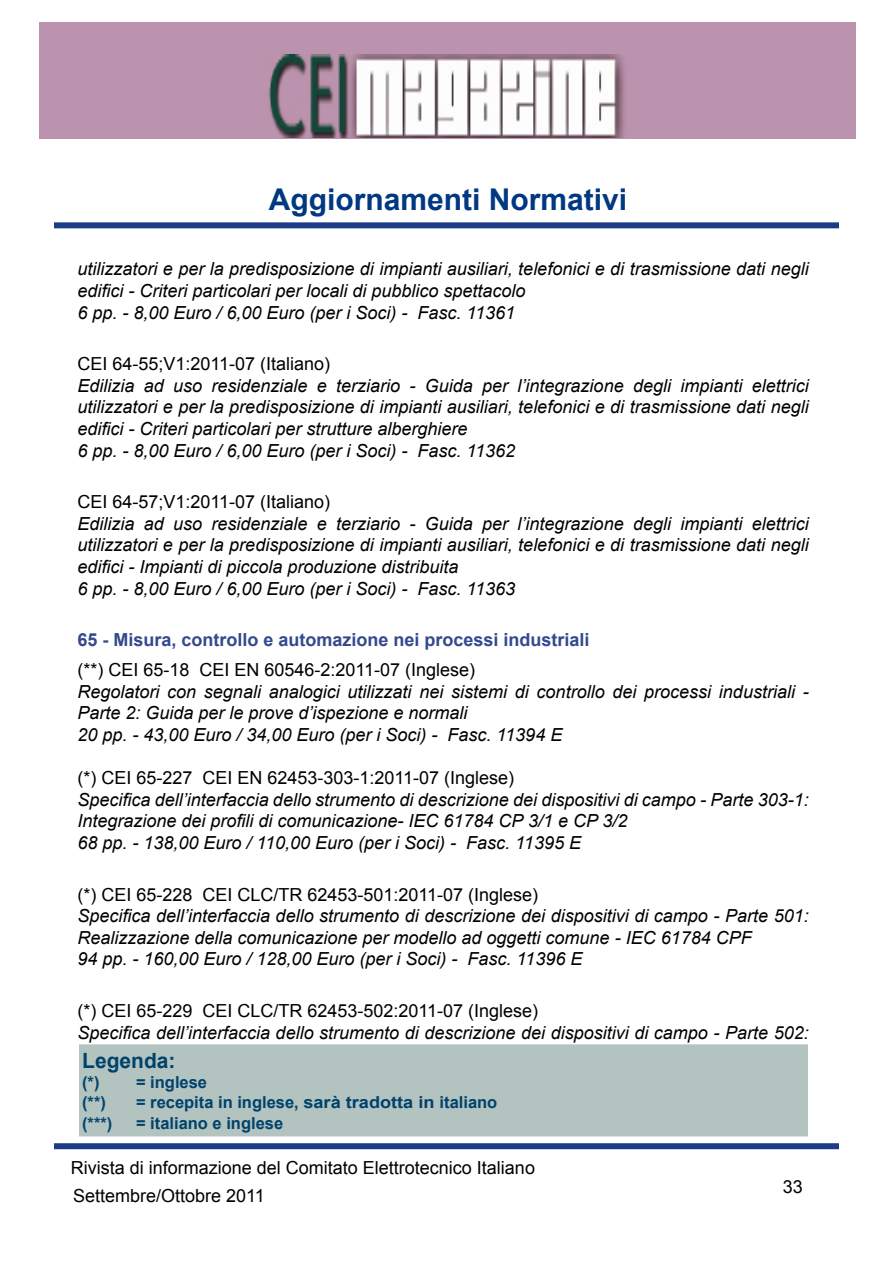
<style>
.page{position:relative;width:893px;height:1263px;background:#fff}
.page>*{position:absolute;margin:0;border:0;box-sizing:border-box;transform-origin:0 0}
.t1{font:700 30px "Arial";color:#003882}
.t2{font:700 21px "Arial";color:#00426b}
.t3{font:italic 18px/21.6px "Arial";color:#000}
.t4{font:18px "Arial";color:#000}
.t5{font:700 18px "Arial";color:#34498e}
.t6{font:700 16.5px "Arial";color:#00426b}
</style>
<div class="page">
<div style="left:39px;top:22px;width:816px;height:117px;background:#bc93ae"></div>
<div style="left:54px;top:1143px;width:785px;height:6px;background:#1c3d86"></div>
<div style="left:54px;top:222px;width:785px;height:6px;background:#1c3d86"></div>
<img style="left:269px;top:54px;width:356px;height:84px">
<div style="left:81px;top:1046px;width:725px;height:89px;background:#b3c3c0"></div>
<div style="left:79px;top:1044px;width:729px;height:92px;border:3px solid #b3c3c0"></div>
<h1 class="t1" style="left:269px;top:179px;width:360px">Aggiornamenti Normativi</h1>
<p class="t3" style="left:77px;top:258px;width:733px">utilizzatori e per la predisposizione di impianti ausiliari, telefonici e di trasmissione dati negli edifici - Criteri particolari per locali di pubblico spettacolo<br>6 pp. - 8,00 Euro / 6,00 Euro (per i Soci) - Fasc. 11361</p>
<p class="t4" style="left:77px;top:352px;width:254px">CEI 64-55;V1:2011-07 (Italiano)</p>
<p class="t3" style="left:77px;top:375px;width:733px">Edilizia ad uso residenziale e terziario - Guida per l’integrazione degli impianti elettrici utilizzatori e per la predisposizione di impianti ausiliari, telefonici e di trasmissione dati negli edifici - Criteri particolari per strutture alberghiere<br>6 pp. - 8,00 Euro / 6,00 Euro (per i Soci) - Fasc. 11362</p>
<p class="t4" style="left:77px;top:490px;width:254px">CEI 64-57;V1:2011-07 (Italiano)</p>
<p class="t3" style="left:77px;top:513px;width:733px">Edilizia ad uso residenziale e terziario - Guida per l’integrazione degli impianti elettrici utilizzatori e per la predisposizione di impianti ausiliari, telefonici e di trasmissione dati negli edifici - Impianti di piccola produzione distribuita<br>6 pp. - 8,00 Euro / 6,00 Euro (per i Soci) - Fasc. 11363</p>
<p class="t5" style="left:77px;top:627px;width:514px">65 - Misura, controllo e automazione nei processi industriali</p>
<p class="t4" style="left:77px;top:658px;width:399px">(**) CEI 65-18 CEI EN 60546-2:2011-07 (Inglese)</p>
<p class="t3" style="left:77px;top:681px;width:733px">Regolatori con segnali analogici utilizzati nei sistemi di controllo dei processi industriali -<br>Parte 2: Guida per le prove d’ispezione e normali<br>20 pp. - 43,00 Euro / 34,00 Euro (per i Soci) - Fasc. 11394 E</p>
<p class="t4" style="left:77px;top:766px;width:438px">(*) CEI 65-227 CEI EN 62453-303-1:2011-07 (Inglese)</p>
<p class="t3" style="left:77px;top:789px;width:733px">Specifica dell’interfaccia dello strumento di descrizione dei dispositivi di campo - Parte 303-1:<br>Integrazione dei profili di comunicazione- IEC 61784 CP 3/1 e CP 3/2<br>68 pp. - 138,00 Euro / 110,00 Euro (per i Soci) - Fasc. 11395 E</p>
<p class="t4" style="left:77px;top:882px;width:462px">(*) CEI 65-228 CEI CLC/TR 62453-501:2011-07 (Inglese)</p>
<p class="t3" style="left:77px;top:905px;width:733px">Specifica dell’interfaccia dello strumento di descrizione dei dispositivi di campo - Parte 501:<br>Realizzazione della comunicazione per modello ad oggetti comune - IEC 61784 CPF<br>94 pp. - 160,00 Euro / 128,00 Euro (per i Soci) - Fasc. 11396 E</p>
<p class="t4" style="left:77px;top:999px;width:462px">(*) CEI 65-229 CEI CLC/TR 62453-502:2011-07 (Inglese)</p>
<p class="t3" style="left:77px;top:1022px;width:733px">Specifica dell’interfaccia dello strumento di descrizione dei dispositivi di campo - Parte 502:</p>
<p class="t2" style="left:82px;top:1046px;width:95px">Legenda:</p>
<p class="t6" style="left:82px;top:1071px;width:19px">(*)</p>
<p class="t6" style="left:136px;top:1071px;width:73px">= inglese</p>
<p class="t6" style="left:82px;top:1091px;width:25px">(**)</p>
<p class="t6" style="left:136px;top:1091px;width:363px">= recepita in inglese, sarà tradotta in italiano</p>
<p class="t6" style="left:82px;top:1112px;width:32px">(***)</p>
<p class="t6" style="left:136px;top:1112px;width:149px">= italiano e inglese</p>
<p class="t4" style="left:71px;top:1156px;width:466px">Rivista di informazione del Comitato Elettrotecnico Italiano</p>
<p class="t4" style="left:73px;top:1183px;width:193px">Settembre/Ottobre 2011</p>
<p class="t4" style="left:783px;top:1175px;width:22px">33</p>
</div>
